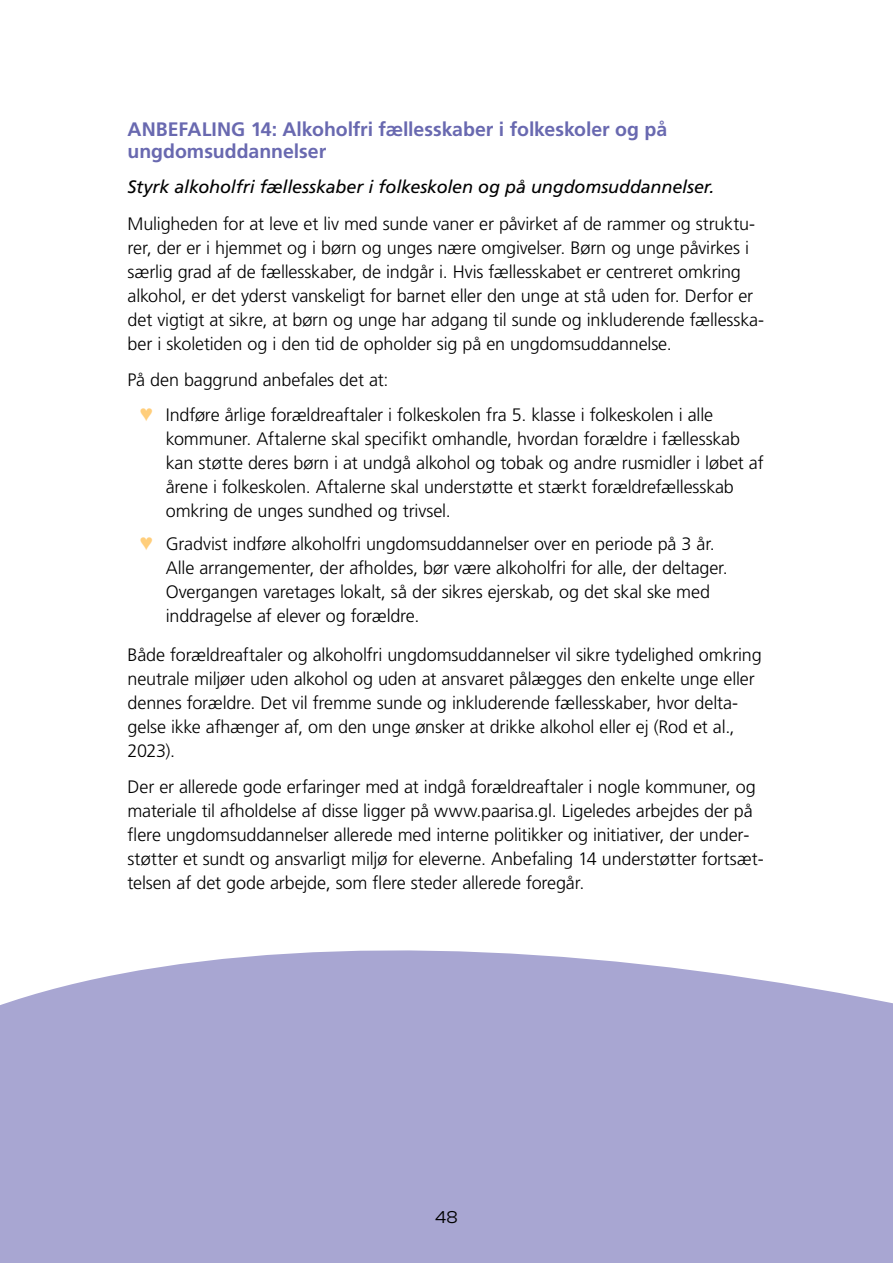
<style>
.page{position:relative;width:893px;height:1263px;background:#fff}
.page>*{position:absolute;margin:0;border:0;box-sizing:border-box;transform-origin:0 0}
.H3_anbefalinger{font:700 19.5px/22.5px "Frutiger LT Std";letter-spacing:-.005em;color:#6969b0}
.t1{font:300 18px/24px "Frutiger LT Std";letter-spacing:-.01em;color:#000}
.t2{font:italic 18px "Frutiger LT Std";letter-spacing:-.01em;color:#000}
.t3{font:300 16.5px "Urbane";color:#000}
.s1{color:#ffce7b}
</style>
<div class="page">
<div style="left:0;top:950px;width:893px;height:313px;background:#a8a6d2"></div>
<p class="H3_anbefalinger" style="left:128px;top:118px;width:541px">ANBEFALI NG 14: Alkoholfri fællesskaber i folkeskoler og på ungdomsuddannelser</p>
<p class="t2" style="left:128px;top:176px;width:589px">Styrk alkoholfri fællesskaber i folkeskolen og på ungdomsuddannelser.</p>
<p class="t1" style="left:128px;top:212px;width:638px">Muligheden for at leve et liv med sunde vaner er påvirket af de rammer og struktu&shy;rer, der er i hjemmet og i børn og unges nære omgivelser. Børn og unge påvirkes i særlig grad af de fællesskaber, de indgår i. Hvis fællesskabet er centreret omkring alkohol, er det yderst vanskeligt for barnet eller den unge at stå uden for. Derfor er det vigtigt at sikre, at børn og unge har adgang til sunde og inkluderende fællesska&shy;ber i skoletiden og i den tid de opholder sig på en ungdomsuddannelse.</p>
<p class="t1" style="left:128px;top:368px;width:262px">På den baggrund anbefales det at:</p>
<p class="t1" style="left:166px;top:403px;width:599px;text-indent:-26px"><span class="s1">♥</span> Indføre årlige forældreaftaler i folkeskolen fra 5. klasse i folkeskolen i alle kommuner. Aftalerne skal specifikt omhandle, hvordan forældre i fællesskab kan støtte deres børn i at undgå alkohol og tobak og andre rusmidler i løbet af årene i folkeskolen. Aftalerne skal understøtte et stærkt forældrefællesskab omkring de unges sundhed og trivsel.</p>
<p class="t1" style="left:166px;top:532px;width:564px;text-indent:-26px"><span class="s1">♥</span> Gradvist indføre alkoholfri ungdomsuddannelser over en periode på 3 år.<br>Alle arrangementer, der afholdes, bør være alkoholfri for alle, der deltager.<br>Overgangen varetages lokalt, så der sikres ejerskab, og det skal ske med inddragelse af elever og forældre.</p>
<p class="t1" style="left:128px;top:643px;width:636px">Både forældreaftaler og alkoholfri ungdomsuddannelser vil sikre tydelighed omkring neutrale miljøer uden alkohol og uden at ansvaret pålægges den enkelte unge eller dennes forældre. Det vil fremme sunde og inkluderende fællesskaber, hvor delta&shy;gelse ikke afhænger af, om den unge ønsker at drikke alkohol eller ej (Rod et al., 2023).</p>
<p class="t1" style="left:128px;top:775px;width:638px">Der er allerede gode erfaringer med at indgå forældreaftaler i nogle kommuner, og materiale til afholdelse af disse ligger på www.paarisa.gl. Ligeledes arbejdes der på flere ungdomsuddannelser allerede med interne politikker og initiativer, der under&shy;støtter et sundt og ansvarligt miljø for eleverne. Anbefaling 14 understøtter fortsæt&shy;telsen af det gode arbejde, som flere steder allerede foregår.</p>
<p class="t3" style="left:435px;top:1206px;width:24px">48</p>
</div>
